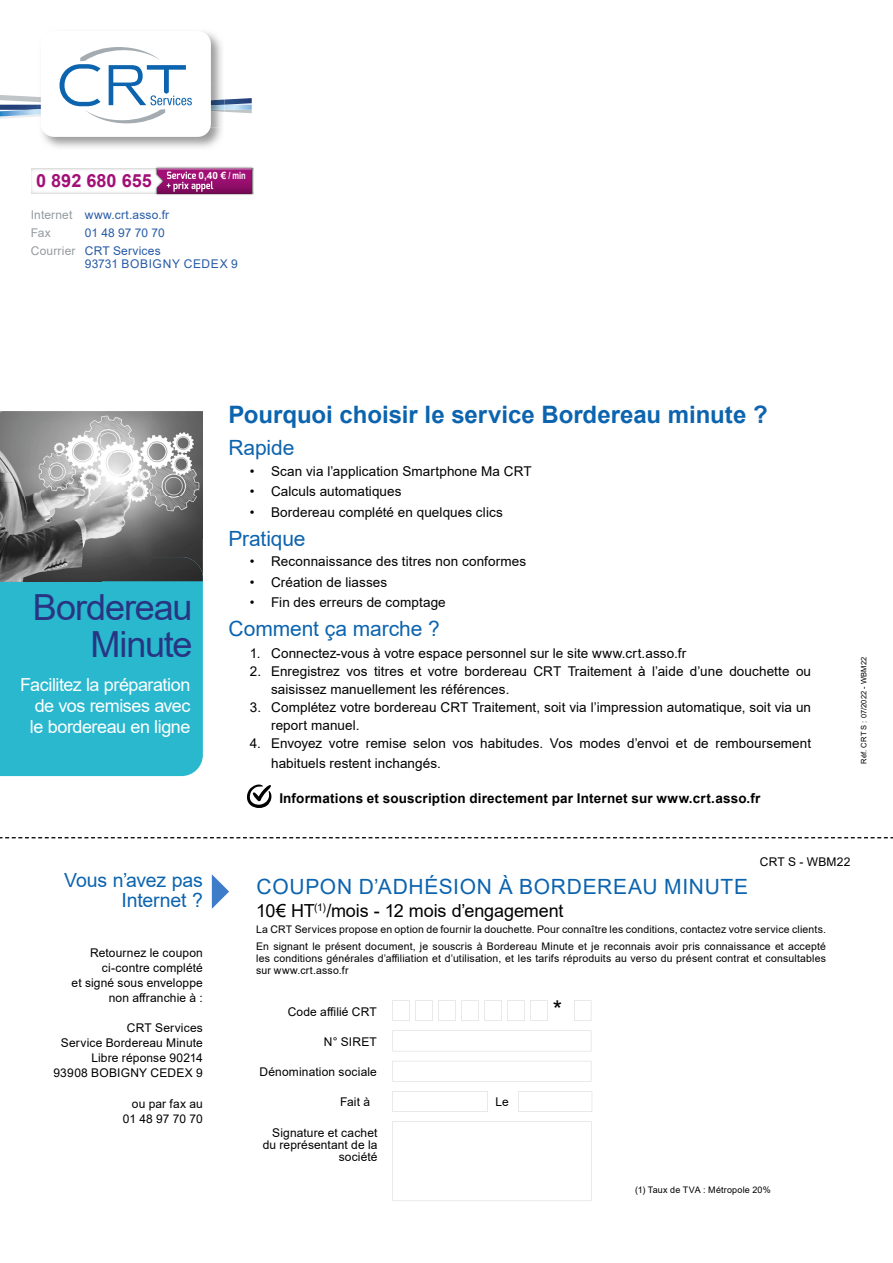
<style>
.page{position:relative;width:893px;height:1263px;background:#fff}
.page>*{position:absolute;margin:0;border:0;box-sizing:border-box;transform-origin:0 0}
.t1{font:36px/37.5px "Arial";letter-spacing:-.03em;color:#283583;text-align:right}
.t2{font:700 24px "Arial";color:#0c64af}
.t3{font:24px "Arial";color:#000}
.t4{font:21px "Arial";letter-spacing:.035em;color:#0c64af}
.t5{font:21px "Arial";letter-spacing:.01em;color:#0c64af}
.t6{font:19.5px/19.5px "Arial";letter-spacing:-.01em;color:#0c64af;text-align:right}
.t7{font:700 18.15px "Arial";color:#a21077}
.t8{font:18px/21px "Arial";letter-spacing:-.025em;color:#fff;text-align:justify}
.t9{font:18px "Arial";letter-spacing:-.005em;color:#000}
.t10{font:13.5px/18px "Arial";letter-spacing:.005em;color:#000}
.t11{font:700 13.5px "Arial";letter-spacing:.015em;color:#000}
.t12{font:12px/15px "Arial";letter-spacing:.01em;color:#000;text-align:right}
.t13{font:12px/17.7px "Arial";letter-spacing:.015em;color:#265aa6}
.t14{font:12px "Arial";letter-spacing:.05em;color:#265aa6}
.t15{font:10.5px/12px "Arial";letter-spacing:.015em;color:#000;text-align:justify}
.t16{font:700 9.9px "Arial";color:#fff}
.t17{font:9px "Arial";letter-spacing:.02em;color:#000}
.t18{font:7.5px "Arial";letter-spacing:.025em;color:#000}
.s1{color:#949b9e}
</style>
<div class="page">
<svg style="left:392px;top:1030px;width:199px;height:21px"></svg>
<svg style="left:392px;top:1061px;width:199px;height:20px"></svg>
<svg style="left:518px;top:1091px;width:74px;height:21px"></svg>
<svg style="left:392px;top:1091px;width:96px;height:21px"></svg>
<svg style="left:392px;top:1121px;width:199px;height:80px"></svg>
<svg style="left:392px;top:1000px;width:156px;height:21px"></svg>
<svg style="left:574px;top:1000px;width:17px;height:21px"></svg>
<svg style="left:212px;top:874px;width:17px;height:35px"></svg>
<div style="left:0;top:581px;width:203px;height:195px;background:#29b8ce"></div>
<img style="left:0;top:411px;width:203px;height:128px">
<img style="left:0;top:539px;width:152px;height:18px">
<img style="left:152px;top:539px;width:51px;height:18px">
<img style="left:0;top:557px;width:203px;height:24px">
<svg style="left:0;top:837px;width:893px;height:1px"></svg>
<img style="left:155px;top:166px;width:98px;height:29px">
<svg style="left:157px;top:168px;width:95px;height:26px;background:#9f2e7e"></svg>
<img style="left:42px;top:32px;width:180px;height:116px">
<div style="left:41px;top:31px;width:170px;height:106px;background:#fff;border-radius:13px"></div>
<svg style="left:0;top:47px;width:252px;height:76px"></svg>
<svg style="left:247px;top:784px;width:25px;height:24px"></svg>
<h3 class="t7" style="left:36px;top:169px;width:117px">0 892 680 655</h3>
<p class="t16" style="left:199px;top:169px;width:49px">0,40 € / min</p>
<p class="t13" style="left:31px;top:206px;width:140px"><span class="s1">Internet</span> www.crt.asso.fr<br><span class="s1">Fax</span></p>
<p class="t13" style="left:31px;top:224px;width:136px;text-indent:54px">01 48 97 70 70<br><span class="s1">Courrier</span> CRT Services</p>
<p class="t14" style="left:85px;top:256px;width:155px">93731 BOBIGNY CEDEX 9</p>
<h1 class="t1" style="left:33px;top:588px;width:161px">Bordereau<br>Minute</h1>
<h3 class="t8" style="left:30px;top:674px;width:162px;text-indent:-10px">Facilitez la préparation de vos remises avec le bordereau en ligne</h3>
<h3 class="t6" style="left:64px;top:870px;width:140px">Vous n’avez pas<br>Internet ?</h3>
<p class="t12" style="left:72px;top:946px;width:133px">Retournez le coupon ci-contre complété<br>et signé sous enveloppe non affranchie à :</p>
<p class="t12" style="left:53px;top:1021px;width:151px">CRT Services<br>Service Bordereau Minute<br>Libre réponse 90214<br>93908 BOBIGNY CEDEX 9</p>
<p class="t12" style="left:123px;top:1096px;width:82px">ou par fax au<br>01 48 97 70 70</p>
<h2 class="t2" style="left:229px;top:398px;width:541px">Pourquoi choisir le service Bordereau minute ?</h2>
<h3 class="t5" style="left:229px;top:434px;width:67px">Rapide</h3>
<p class="t10" style="left:250px;top:462px;width:283px">• Scan via l’application Smartphone Ma CRT</p>
<p class="t10" style="left:250px;top:482px;width:153px">• Calculs automatiques</p>
<p class="t10" style="left:250px;top:503px;width:255px">• Bordereau complété en quelques clics</p>
<h3 class="t5" style="left:229px;top:524px;width:79px">Pratique</h3>
<p class="t10" style="left:250px;top:552px;width:278px">• Reconnaissance des titres non conformes</p>
<p class="t10" style="left:250px;top:573px;width:139px">• Création de liasses</p>
<p class="t10" style="left:250px;top:593px;width:197px">• Fin des erreurs de comptage</p>
<h3 class="t5" style="left:229px;top:614px;width:213px">Comment ça marche ?</h3>
<p class="t10" style="left:250px;top:645px;width:438px">1. Connectez-vous à votre espace personnel sur le site www.crt.asso.fr</p>
<p class="t10" style="left:271px;top:663px;width:541px;text-indent:-21px">2. Enregistrez vos titres et votre bordereau CRT Traitement à l’aide d’une douchette ou saisissez manuellement les références.</p>
<p class="t10" style="left:271px;top:699px;width:541px;text-indent:-21px">3. Complétez votre bordereau CRT Traitement, soit via l’impression automatique, soit via un report manuel.</p>
<p class="t10" style="left:271px;top:734px;width:541px;line-height:19.5px;text-indent:-21px">4. Envoyez votre remise selon vos habitudes. Vos modes d’envoi et de remboursement habituels restent inchangés.</p>
<p class="t11" style="left:279px;top:789px;width:483px">Informations et souscription directement par Internet sur www.crt.asso.fr</p>
<p class="t18" style="left:859px;top:763px;width:109px;rotate:-90deg">Réf. CRT S : 07/2022 - WBM22</p>
<p class="t12" style="left:760px;top:854px;width:92px">CRT S - WBM22</p>
<h3 class="t4" style="left:257px;top:872px;width:493px">COUPON D’ADHÉSION À BORDEREAU MINUTE</h3>
<h3 class="t9" style="left:256px;top:898px;width:309px">10€ HT<sup>(1)</sup>/mois - 12 mois d’engagement</h3>
<p class="t15" style="left:256px;top:923px;width:571px">La CRT Services propose en option de fournir la douchette. Pour connaître les conditions, contactez votre service clients.</p>
<p class="t15" style="left:256px;top:940px;width:571px">En signant le présent document, je souscris à Bordereau Minute et je reconnais avoir pris connaissance et accepté les conditions générales d’affiliation et d’utilisation, et les tarifs réproduits au verso du présent contrat et consultables sur www.crt.asso.fr</p>
<p class="t12" style="left:288px;top:1004px;width:91px">Code affilié CRT</p>
<p class="t12" style="left:324px;top:1034px;width:55px">N° SIRET</p>
<p class="t12" style="left:260px;top:1064px;width:119px">Dénomination sociale</p>
<p class="t12" style="left:340px;top:1095px;width:32px">Fait à</p>
<p class="t12" style="left:495px;top:1095px;width:15px">Le</p>
<p class="t12" style="left:263px;top:1126px;width:116px;line-height:12px">Signature et cachet du représentant de la société</p>
<h2 class="t3" style="left:553px;top:993px;width:11px">*</h2>
<p class="t17" style="left:635px;top:1183px;width:137px">(1) Taux de TVA : Métropole 20%</p>
</div>
